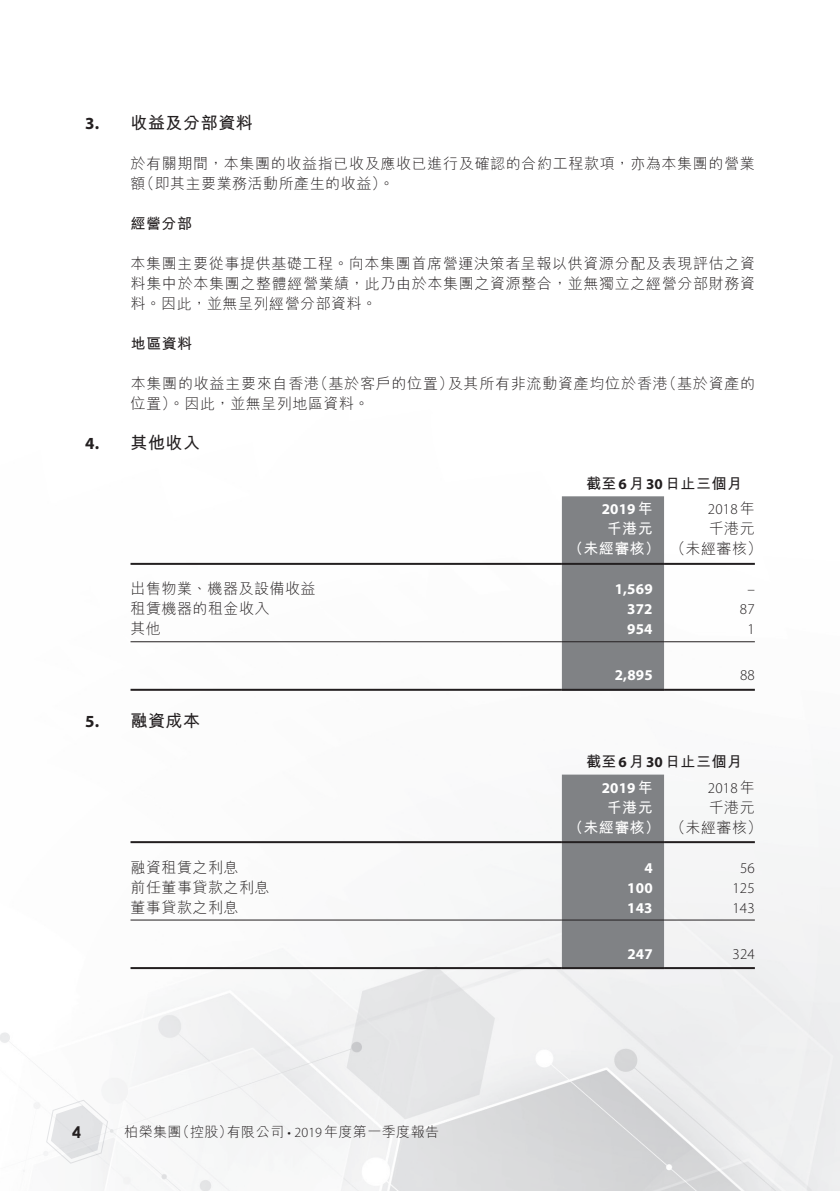
<style>
.page{position:relative;width:840px;height:1191px;background:#fff}
.page>*{position:absolute;margin:0;border:0;box-sizing:border-box;transform-origin:0 0}
.t1{font:700 17px "M Hei HK";letter-spacing:.03em;color:#231f20}
.t2{font:700 17px "Myriad Pro";color:#231f20}
.t3{font:700 16px "Century Gothic";color:#231f20}
.t4{font:300 15px/20px "M Hei HK";letter-spacing:.045em;color:#231f20}
.t5{font:700 15px "Myriad Pro";letter-spacing:.01em;color:#fff}
.t6{font:700 15px "M Hei HK";letter-spacing:.03em;color:#231f20}
.t7{font:700 15px/20px "M Hei HK";letter-spacing:.03em;color:#fff}
.t8{font:300 15px "Myriad Pro";letter-spacing:.015em;color:#231f20}
.t9{font:300 14px "M Hei HK";letter-spacing:.03em;color:#231f20}
.s1{font-family:"Myriad Pro"}
.s2{font-family:"M Hei HK"}
.s3{font-weight:300;color:#231f20}
</style>
<div class="page">
<img style="left:0;top:496px;width:839px;height:695px">
<svg style="left:46px;top:1099px;width:62px;height:64px"></svg>
<div style="left:561px;top:496px;width:102px;height:193px;background:#808285"></div>
<hr style="left:130px;top:563px;width:431px;height:2px;background:#231f20">
<hr style="left:561px;top:563px;width:102px;height:2px;background:#231f20">
<hr style="left:663px;top:563px;width:91px;height:2px;background:#231f20">
<hr style="left:130px;top:641px;width:431px;height:1px;background:#231f20">
<hr style="left:561px;top:641px;width:102px;height:1px;background:#231f20">
<hr style="left:663px;top:641px;width:91px;height:1px;background:#231f20">
<hr style="left:130px;top:689px;width:431px;height:2px;background:#231f20">
<hr style="left:561px;top:689px;width:102px;height:2px;background:#231f20">
<hr style="left:663px;top:689px;width:91px;height:2px;background:#231f20">
<div style="left:561px;top:774px;width:102px;height:193px;background:#808285"></div>
<hr style="left:130px;top:841px;width:431px;height:2px;background:#231f20">
<hr style="left:561px;top:841px;width:102px;height:2px;background:#231f20">
<hr style="left:663px;top:841px;width:91px;height:2px;background:#231f20">
<hr style="left:130px;top:919px;width:431px;height:1px;background:#231f20">
<hr style="left:561px;top:919px;width:102px;height:1px;background:#231f20">
<hr style="left:663px;top:919px;width:91px;height:1px;background:#231f20">
<hr style="left:130px;top:967px;width:431px;height:2px;background:#231f20">
<hr style="left:561px;top:967px;width:102px;height:2px;background:#231f20">
<hr style="left:663px;top:967px;width:91px;height:2px;background:#231f20">
<p class="t2" style="left:85px;top:112px;width:16px">3.</p>
<p class="t2" style="left:85px;top:432px;width:16px">4.</p>
<p class="t2" style="left:85px;top:710px;width:16px">5.</p>
<p class="t1" style="left:130px;top:110px;width:124px">收益及分部資料</p>
<p class="t4" style="left:130px;top:153px;width:625px">於有關期間，本集團的收益指已收及應收已進行及確認的合約工程款項，亦為本集團的營業（額 即其主要業務活動所產生的收益。(</p>
<p class="t6" style="left:130px;top:212px;width:63px">經營分部</p>
<p class="t4" style="left:130px;top:253px;width:625px;text-align:justify">本集團主要從事提供基礎工程。向本集團首席營運決策者呈報以供資源分配及表現評估之資料集中於本集團之整體經營業績，此乃由於本集團之資源整合，並無獨立之經營分部財務資料。因此，並無呈列經營分部資料。</p>
<p class="t6" style="left:131px;top:332px;width:63px">地區資料</p>
<p class="t4" style="left:661px;top:373px;width:95px">（基於資產的</p>
<p class="t4" style="left:313px;top:373px;width:142px">（基於客戶的位置）</p>
<p class="t4" style="left:131px;top:373px;width:240px">本集團的收益主要來自香港<br>位置）。因此，並無呈列地區資料。</p>
<p class="t1" style="left:130px;top:430px;width:71px">其他收入</p>
<p class="t4" style="left:447px;top:373px;width:221px">及其所有非流動資產均位於香港</p>
<p class="t6" style="left:585px;top:472px;width:157px">截至<span class="s1">6</span>月<span class="s1">30</span>日止三個月</p>
<p class="t8" style="left:707px;top:500px;width:48px">2018 <span class="s2">年</span></p>
<p class="t5" style="left:601px;top:499px;width:52px">2019<span class="s2">年</span></p>
<p class="t4" style="left:130px;top:578px;width:186px">出售物業、機器及設備收益</p>
<p class="t4" style="left:708px;top:518px;width:47px">千港元</p>
<p class="t7" style="left:568px;top:517px;width:195px;text-indent:38px">千港元<br>（未經審核） <span class="s3">（未經審核(</span></p>
<p class="t8" style="left:746px;top:580px;width:9px">–</p>
<p class="t5" style="left:614px;top:579px;width:39px">1,569</p>
<p class="t4" style="left:130px;top:598px;width:140px">租賃機器的租金收入</p>
<p class="t5" style="left:627px;top:599px;width:27px">372</p>
<p class="t8" style="left:739px;top:600px;width:16px">87</p>
<p class="t4" style="left:130px;top:618px;width:32px">其他</p>
<p class="t5" style="left:627px;top:619px;width:27px">954</p>
<p class="t8" style="left:747px;top:620px;width:9px">1</p>
<p class="t5" style="left:614px;top:665px;width:39px">2,895</p>
<p class="t8" style="left:739px;top:666px;width:16px">88</p>
<p class="t1" style="left:130px;top:708px;width:71px">融資成本</p>
<p class="t6" style="left:585px;top:750px;width:157px">截至<span class="s1">6</span>月<span class="s1">30</span>日止三個月</p>
<p class="t8" style="left:707px;top:778px;width:48px">2018 <span class="s2">年</span></p>
<p class="t5" style="left:601px;top:778px;width:52px">2019<span class="s2">年</span></p>
<p class="t4" style="left:130px;top:857px;width:109px">融資租賃之利息</p>
<p class="t4" style="left:708px;top:797px;width:47px">千港元</p>
<p class="t7" style="left:568px;top:796px;width:195px;text-indent:38px">千港元<br>（未經審核） <span class="s3">（未經審核(</span></p>
<p class="t8" style="left:739px;top:858px;width:16px">56</p>
<p class="t5" style="left:644px;top:857px;width:10px">4</p>
<p class="t4" style="left:130px;top:877px;width:140px">前任董事貸款之利息</p>
<p class="t5" style="left:627px;top:877px;width:27px">100</p>
<p class="t8" style="left:732px;top:878px;width:24px">125</p>
<p class="t4" style="left:130px;top:897px;width:109px">董事貸款之利息</p>
<p class="t5" style="left:627px;top:897px;width:27px">143</p>
<p class="t8" style="left:732px;top:898px;width:24px">143</p>
<p class="t5" style="left:627px;top:943px;width:27px">247</p>
<p class="t8" style="left:732px;top:944px;width:24px">324</p>
<p class="t3" style="left:72px;top:1119px;width:10px">4</p>
<p class="t9" style="left:176px;top:1124px;width:58px">（控股）</p>
<p class="t9" style="left:227px;top:1124px;width:213px">有限公司 <span class="s1">• 2019</span>年度第一季度報告</p>
<p class="t9" style="left:124px;top:1124px;width:59px">柏榮集團</p>
</div>
